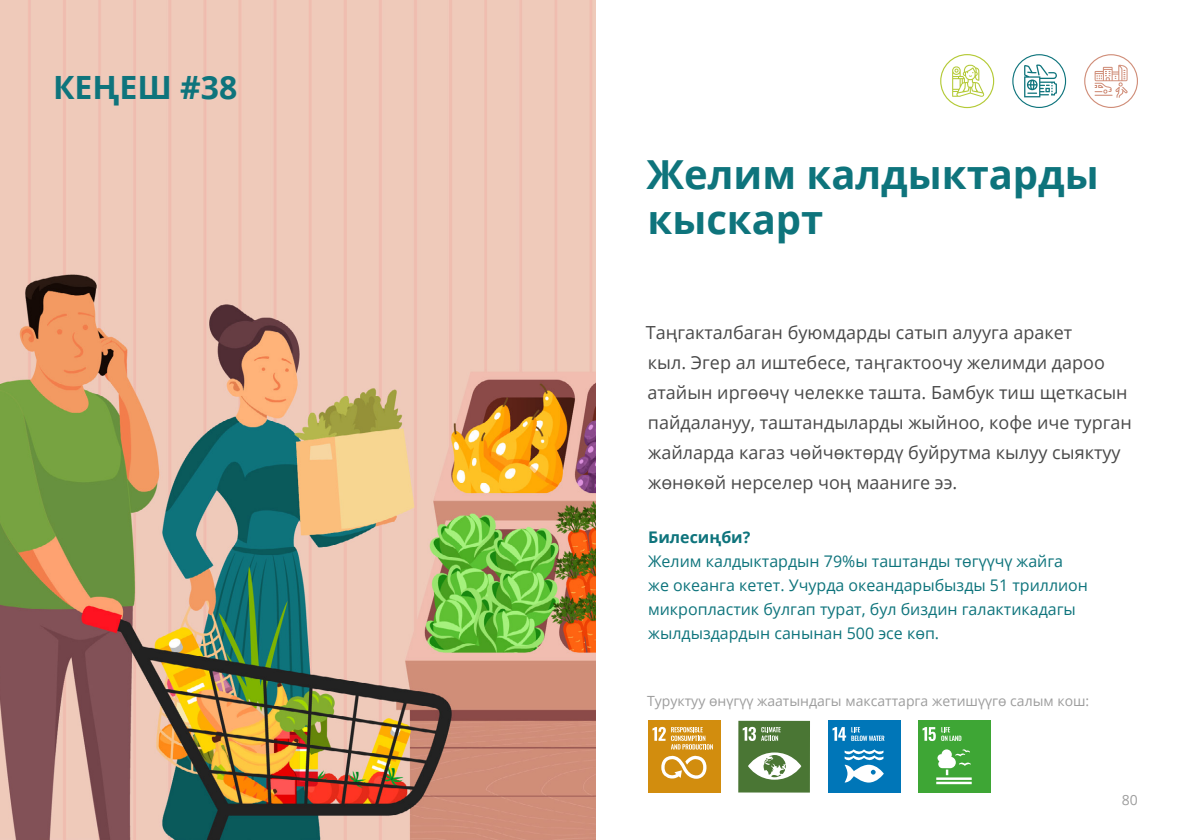
<style>
.page{position:relative;width:1191px;height:840px;background:#fff}
.page>*{position:absolute;margin:0;border:0;box-sizing:border-box;transform-origin:0 0}
.t1{font:700 40px/45px "Open Sans";color:#0e747c}
.t2{font:700 32px "Open Sans";color:#0e747c}
.t3{font:18px/30px "Open Sans";color:#494949}
.t4{font:16px/24px "Open Sans";color:#0e747c}
.t5{font:700 16px "Open Sans";color:#0e747c}
.t6{font:14px "Open Sans";color:#9d9d9d}
</style>
<div class="page">
<img style="left:0;top:0;width:595px;height:839px">
<div style="left:738px;top:720px;width:72px;height:72px;background:#4a7634"></div>
<svg style="left:742px;top:726px;width:38px;height:14px"></svg>
<svg style="left:748px;top:752px;width:53px;height:27px"></svg>
<div style="left:828px;top:720px;width:72px;height:72px;background:#0076b8"></div>
<svg style="left:832px;top:727px;width:52px;height:13px"></svg>
<svg style="left:844px;top:749px;width:39px;height:33px"></svg>
<div style="left:918px;top:720px;width:72px;height:72px;background:#3ea635"></div>
<svg style="left:922px;top:727px;width:13px;height:13px"></svg>
<svg style="left:941px;top:727px;width:20px;height:13px"></svg>
<hr style="left:936px;top:777px;width:35px;height:2px;background:#fff">
<hr style="left:936px;top:781px;width:35px;height:2px;background:#fff">
<svg style="left:937px;top:749px;width:33px;height:25px"></svg>
<div style="left:648px;top:720px;width:72px;height:72px;background:#d28d0e"></div>
<svg style="left:652px;top:726px;width:61px;height:23px"></svg>
<svg style="left:661px;top:755px;width:45px;height:24px"></svg>
<svg style="left:1012px;top:54px;width:54px;height:54px"></svg>
<svg style="left:1084px;top:54px;width:54px;height:54px"></svg>
<svg style="left:940px;top:54px;width:54px;height:54px"></svg>
<h2 class="t2" style="left:53px;top:65px;width:186px">КЕҢЕШ #38</h2>
<h1 class="t1" style="left:646px;top:151px;width:454px">Желим калдыктарды кыскарт</h1>
<p class="t3" style="left:646px;top:317px;width:487px">Таңгакталбаган буюмдарды сатып алууга аракет<br>кыл. Эгер ал иштебесе, таңгактоочу желимди дароо атайын иргөөчү челекке ташта. Бамбук тиш щеткасын пайдалануу, таштандыларды жыйноо, кофе иче турган жайларда кагаз чөйчөктөрдү буйрутма кылуу сыяктуу жөнөкөй нерселер чоң мааниге ээ.</p>
<p class="t5" style="left:648px;top:525px;width:104px">Билесиңби?</p>
<p class="t4" style="left:648px;top:548px;width:441px">Желим калдыктардын 79%ы таштанды төгүүчү жайга<br>же океанга кетет. Учурда океандарыбызды 51 триллион микропластик булгап турат, бул биздин галактикадагы жылдыздардын санынан 500 эсе көп.</p>
<p class="t6" style="left:647px;top:690px;width:444px">Туруктуу өнүгүү жаатындагы максаттарга жетишүүгө салым кош:</p>
<p class="t6" style="left:1121px;top:789px;width:18px">80</p>
</div>
